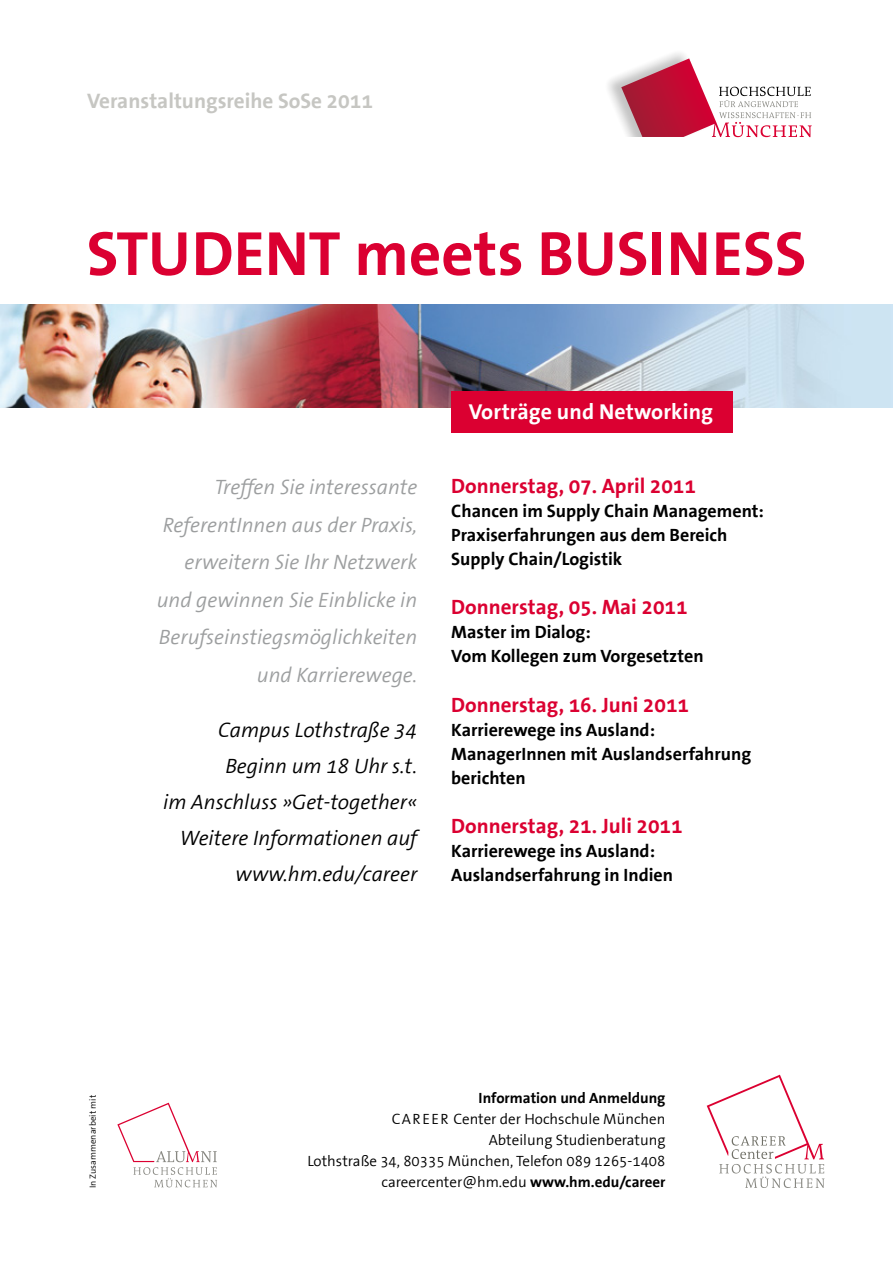
<style>
.page{position:relative;width:893px;height:1263px;background:#fff}
.page>*{position:absolute;margin:0;border:0;box-sizing:border-box;transform-origin:0 0}
.t1{font:700 63px "FHM The Sans";color:#db0031}
.t2{font:700 21.75px "FHM The Sans";letter-spacing:.005em;color:#fff}
.t3{font:700 21.15px "FHM The Sans";color:#c6c6c2}
.t4{font:italic 21px/37.5px "FHM The Sans";color:#9c9e9f;text-align:right}
.t5{font:italic 21px/36px "FHM The Sans";color:#000;text-align:right}
.t6{font:700 21px "FHM The Sans";color:#db0031}
.t7{font:700 18px/24px "FHM The Sans";color:#000}
.t8{font:15px/21px "FHM The Sans";color:#000;text-align:right}
.t9{font:700 15px "FHM The Sans";color:#000}
.t10{font:9px "FHM The Sans";letter-spacing:.005em;color:#000}
.s1{font-weight:700}
</style>
<div class="page">
<img style="left:0;top:304px;width:893px;height:103px">
<div style="left:451px;top:391px;width:281px;height:41px;background:#db0031"></div>
<svg style="left:117px;top:1103px;width:100px;height:84px"></svg>
<svg style="left:608px;top:53px;width:204px;height:84px"></svg>
<svg style="left:707px;top:1075px;width:117px;height:113px"></svg>
<p class="t3" style="left:87px;top:90px;width:288px">Veranstaltungsreihe SoSe 2011</p>
<h1 class="t1" style="left:87px;top:221px;width:721px">STUDENT meets BUSINESS</h1>
<p class="t4" style="left:157px;top:469px;width:262px">Treffen Sie interessante<br>ReferentInnen aus der Praxis, erweitern Sie Ihr Netzwerk und gewinnen Sie Einblicke in<br>Berufseinstiegsmöglichkeiten und Karrierewege.</p>
<p class="t5" style="left:163px;top:713px;width:256px">Campus Lothstraße 34<br>Beginn um 18 Uhr s.t.<br>im Anschluss »Get-together«<br>Weitere Informationen auf www.hm.edu/career</p>
<p class="t2" style="left:469px;top:400px;width:246px">Vorträge und Networking</p>
<p class="t6" style="left:451px;top:475px;width:246px">Donnerstag, 07. April 2011</p>
<p class="t7" style="left:451px;top:499px;width:314px">Chancen im Supply Chain Management:<br>Praxiserfahrungen aus dem Bereich<br>Supply Chain/Logistik</p>
<p class="t6" style="left:451px;top:596px;width:238px">Donnerstag, 05. Mai 2011</p>
<p class="t7" style="left:451px;top:621px;width:254px">Master im Dialog:<br>Vom Kollegen zum Vorgesetzten</p>
<p class="t6" style="left:451px;top:694px;width:239px">Donnerstag, 16. Juni 2011</p>
<p class="t7" style="left:451px;top:718px;width:301px">Karrierewege ins Ausland:<br>ManagerInnen mit Auslandserfahrung berichten</p>
<p class="t6" style="left:451px;top:815px;width:233px">Donnerstag, 21. Juli 2011</p>
<p class="t7" style="left:451px;top:840px;width:223px">Karrierewege ins Ausland:<br>Auslandserfahrung in Indien</p>
<p class="t10" style="left:88px;top:1188px;width:95px;rotate:-90deg">In Zusammenarbeit mit</p>
<p class="t9" style="left:479px;top:1090px;width:188px">Information und Anmeldung</p>
<p class="t8" style="left:307px;top:1109px;width:360px">CAR EER Center der Hochschule München<br>Abteilung Studienberatung<br>Lothstraße 34, 80335 München, Telefon 089 1265-1408 careercenter@hm.edu <span class="s1">www.hm.edu/career</span></p>
</div>
